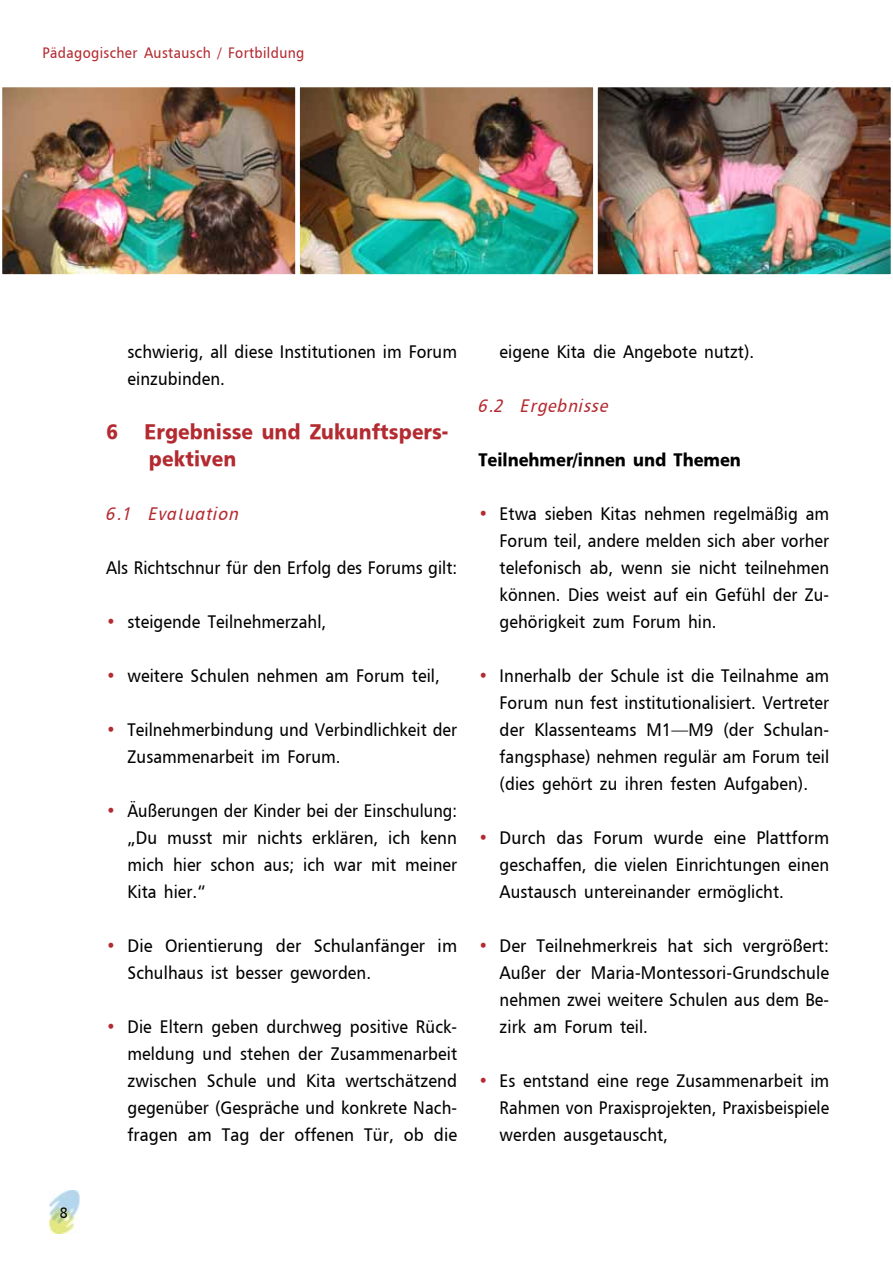
<style>
.page{position:relative;width:893px;height:1263px;background:#fff}
.page>*{position:absolute;margin:0;border:0;box-sizing:border-box;transform-origin:0 0}
.t1{font:21px/27px "Sen BJS Bold";letter-spacing:.005em;color:#b32b31}
.t2{font:18px/27px "Sen BJS Normal";letter-spacing:.005em;color:#000;text-align:justify}
.t3{font:18px "Sen BJS Italic";letter-spacing:.05em;color:#b32b31}
.t4{font:18px "Sen BJS Bold";color:#000}
.t5{font:15px "Sen BJS Normal";letter-spacing:.025em;color:#b32b31}
.t6{font:15px "Sen BJS Normal";color:#000}
.s1{color:#b32b31}
</style>
<div class="page">
<img style="left:300px;top:88px;width:293px;height:186px">
<img style="left:598px;top:87px;width:293px;height:188px">
<img style="left:2px;top:87px;width:293px;height:188px">
<div style="left:295px;top:83px;width:303px;height:196px;border:4px solid #fff"></div>
<img style="left:49px;top:1191px;width:31px;height:42px">
<p class="t5" style="left:43px;top:43px;width:263px">Pädagogischer Austausch / Fortbildung</p>
<p class="t6" style="left:60px;top:1203px;width:9px">8</p>
<p class="t2" style="left:128px;top:338px;width:331px">schwierig, all diese Institutionen im Forum einzubinden.</p>
<p class="t1" style="left:106px;top:418px;width:13px">6</p>
<p class="t1" style="left:145px;top:418px;width:305px">Ergebnisse und Zukunftspers&shy;pektiven</p>
<p class="t3" style="left:106px;top:503px;width:134px">6.1 Evaluation</p>
<p class="t2" style="left:106px;top:554px;width:352px">Als Richtschnur für den Erfolg des Forums gilt:</p>
<p class="t2" style="left:106px;top:608px;width:222px"><span class="s1">•</span> steigende Teilnehmerzahl,</p>
<p class="t2" style="left:106px;top:662px;width:335px"><span class="s1">•</span> weitere Schulen nehmen am Forum teil,</p>
<p class="t2" style="left:128px;top:716px;width:331px;text-indent:-21px"><span class="s1">•</span> Teilnehmerbindung und Verbindlichkeit der<br>Zusammenarbeit im Forum.</p>
<p class="t2" style="left:128px;top:797px;width:331px;text-indent:-21px"><span class="s1">•</span> Äußerungen der Kinder bei der Einschulung: „Du musst mir nichts erklären, ich kenn mich hier schon aus; ich war mit meiner Kita hier.“</p>
<p class="t2" style="left:128px;top:932px;width:331px;text-indent:-21px"><span class="s1">•</span> Die Orientierung der Schulanfänger im<br>Schulhaus ist besser geworden.</p>
<p class="t2" style="left:128px;top:1013px;width:331px;text-indent:-21px"><span class="s1">•</span> Die Eltern geben durchweg positive Rück&shy;meldung und stehen der Zusammenarbeit zwischen Schule und Kita wertschätzend gegenüber (Gespräche und konkrete Nach&shy;fragen am Tag der offenen Tür, ob die</p>
<p class="t2" style="left:500px;top:338px;width:256px">eigene Kita die Angebote nutzt).</p>
<p class="t3" style="left:478px;top:395px;width:131px">6.2 Ergebnisse</p>
<p class="t4" style="left:478px;top:448px;width:264px">Teilnehmer/innen und Themen</p>
<p class="t2" style="left:500px;top:500px;width:331px;text-indent:-21px"><span class="s1">•</span> Etwa sieben Kitas nehmen regelmäßig am Forum teil, andere melden sich aber vorher telefonisch ab, wenn sie nicht teilnehmen können. Dies weist auf ein Gefühl der Zu&shy;gehörigkeit zum Forum hin.</p>
<p class="t2" style="left:500px;top:662px;width:331px;text-indent:-21px"><span class="s1">•</span> Innerhalb der Schule ist die Teilnahme am Forum nun fest institutionalisiert. Vertreter der Klassenteams M1–M9 (der Schulan&shy;fangsphase) nehmen regulär am Forum teil (dies gehört zu ihren festen Aufgaben).</p>
<p class="t2" style="left:500px;top:824px;width:331px;text-indent:-21px"><span class="s1">•</span> Durch das Forum wurde eine Plattform geschaffen, die vielen Einrichtungen einen Austausch untereinander ermöglicht.</p>
<p class="t2" style="left:500px;top:932px;width:331px;text-indent:-21px"><span class="s1">•</span> Der Teilnehmerkreis hat sich vergrößert:<br>Außer der Maria-Montessori-Grundschule nehmen zwei weitere Schulen aus dem Be&shy;zirk am Forum teil.</p>
<p class="t2" style="left:500px;top:1067px;width:331px;text-indent:-21px"><span class="s1">•</span> Es entstand eine rege Zusammenarbeit im Rahmen von Praxisprojekten, Praxisbeispiele werden ausgetauscht,</p>
</div>
